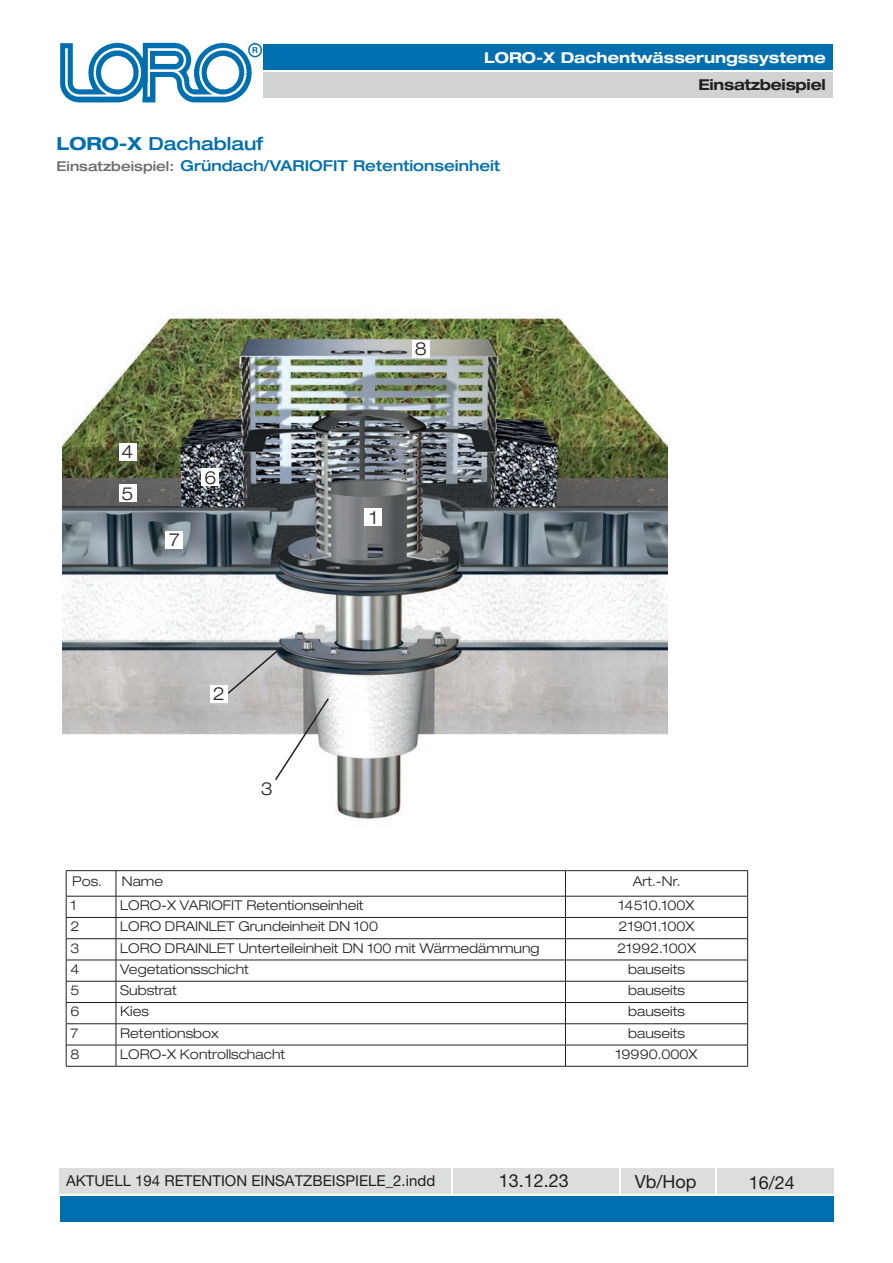
<style>
.page{position:relative;width:893px;height:1263px;background:#fff}
.page>*{position:absolute;margin:0;border:0;box-sizing:border-box;transform-origin:0 0}
.t1{font:18px "Helvetica Neue LT Std";color:#231f20}
.t2{font:500 expanded 18px "Helvetica Neue LT Std";color:#006faf}
.t3{font:300 expanded 18px "Helvetica Neue LT Std";color:#231f20}
.t4{font:500 expanded 15px "Helvetica Neue LT Std";color:#006faf}
.t5{font:15px "Helvetica Neue LT Std";color:#231f20}
.t6{font:700 expanded 15px "Helvetica Neue LT Std";color:#fff}
.t7{font:700 expanded 15px "Helvetica Neue LT Std";letter-spacing:-.02em;color:#231f20}
.t8{font:300 expanded 13.5px "Helvetica Neue LT Std";color:#231f20}
.s1{font-weight:700}
.s2{font-size:13.5px;color:#6c6d70}
</style>
<div class="page">
<div style="left:263px;top:45px;width:569px;height:25px;background:#006faf"></div>
<div style="left:263px;top:72px;width:569px;height:26px;background:#d1d2d4"></div>
<img style="left:60px;top:42px;width:202px;height:61px">
<div style="left:60px;top:1196px;width:774px;height:26px;background:#006faf"></div>
<div style="left:60px;top:1168px;width:391px;height:25px;background:#dcdddf"></div>
<div style="left:453px;top:1168px;width:166px;height:25px;background:#dcdddf"></div>
<div style="left:621px;top:1168px;width:94px;height:25px;background:#dcdddf"></div>
<div style="left:717px;top:1168px;width:117px;height:25px;background:#dcdddf"></div>
<img style="left:63px;top:316px;width:604px;height:504px">
<hr style="left:66px;top:870px;width:50px;height:1px;background:#231f20">
<hr style="left:116px;top:870px;width:449px;height:1px;background:#231f20">
<hr style="left:565px;top:870px;width:183px;height:1px;background:#231f20">
<hr style="left:66px;top:896px;width:50px;height:1px;background:#231f20">
<hr style="left:116px;top:896px;width:449px;height:1px;background:#231f20">
<hr style="left:565px;top:896px;width:183px;height:1px;background:#231f20">
<hr style="left:66px;top:917px;width:50px;height:1px;background:#231f20">
<hr style="left:116px;top:917px;width:449px;height:1px;background:#231f20">
<hr style="left:565px;top:917px;width:183px;height:1px;background:#231f20">
<hr style="left:66px;top:938px;width:50px;height:1px;background:#231f20">
<hr style="left:116px;top:938px;width:449px;height:1px;background:#231f20">
<hr style="left:565px;top:938px;width:183px;height:1px;background:#231f20">
<hr style="left:66px;top:960px;width:50px;height:1px;background:#231f20">
<hr style="left:116px;top:960px;width:449px;height:1px;background:#231f20">
<hr style="left:565px;top:960px;width:183px;height:1px;background:#231f20">
<hr style="left:66px;top:981px;width:50px;height:1px;background:#231f20">
<hr style="left:116px;top:981px;width:449px;height:1px;background:#231f20">
<hr style="left:565px;top:981px;width:183px;height:1px;background:#231f20">
<hr style="left:66px;top:1002px;width:50px;height:1px;background:#231f20">
<hr style="left:116px;top:1002px;width:449px;height:1px;background:#231f20">
<hr style="left:565px;top:1002px;width:183px;height:1px;background:#231f20">
<hr style="left:66px;top:1023px;width:50px;height:1px;background:#231f20">
<hr style="left:116px;top:1023px;width:449px;height:1px;background:#231f20">
<hr style="left:565px;top:1023px;width:183px;height:1px;background:#231f20">
<hr style="left:66px;top:1045px;width:50px;height:1px;background:#231f20">
<svg style="left:66px;top:871px;width:1px;height:195px"></svg>
<hr style="left:116px;top:1045px;width:449px;height:1px;background:#231f20">
<svg style="left:116px;top:871px;width:1px;height:195px"></svg>
<hr style="left:565px;top:1045px;width:183px;height:1px;background:#231f20">
<svg style="left:565px;top:871px;width:1px;height:195px"></svg>
<svg style="left:747px;top:871px;width:1px;height:195px"></svg>
<hr style="left:66px;top:1066px;width:50px;height:1px;background:#231f20">
<hr style="left:116px;top:1066px;width:449px;height:1px;background:#231f20">
<hr style="left:565px;top:1066px;width:183px;height:1px;background:#231f20">
<svg style="left:226px;top:646px;width:104px;height:136px"></svg>
<div style="left:258px;top:780px;width:17px;height:17px;background:#fff"></div>
<div style="left:210px;top:685px;width:17px;height:17px;background:#fff"></div>
<div style="left:119px;top:485px;width:17px;height:17px;background:#fff"></div>
<div style="left:166px;top:531px;width:17px;height:17px;background:#fff"></div>
<div style="left:412px;top:340px;width:17px;height:17px;background:#fff"></div>
<div style="left:119px;top:443px;width:17px;height:17px;background:#fff"></div>
<div style="left:202px;top:469px;width:17px;height:17px;background:#fff"></div>
<div style="left:365px;top:509px;width:17px;height:17px;background:#fff"></div>
<p class="t6" style="left:484px;top:48px;width:343px">LORO-X Dachentwässerungssysteme</p>
<h1 class="t2" style="left:57px;top:132px;width:208px"><span class="s1">LORO-X</span> Dachablauf</h1>
<p class="t4" style="left:57px;top:156px;width:445px"><span class="s2">Einsatzbeispiel:</span> Gründach/VARIOFIT Retentionseinheit</p>
<h1 class="t3" style="left:122px;top:441px;width:14px">4</h1>
<h1 class="t3" style="left:122px;top:482px;width:14px">5</h1>
<h1 class="t3" style="left:169px;top:528px;width:12px">7</h1>
<h1 class="t3" style="left:204px;top:466px;width:14px">6</h1>
<h1 class="t3" style="left:213px;top:683px;width:14px">2</h1>
<h1 class="t3" style="left:261px;top:778px;width:14px">3</h1>
<h1 class="t3" style="left:415px;top:338px;width:14px">8</h1>
<h1 class="t3" style="left:369px;top:506px;width:9px">1</h1>
<p class="t7" style="left:699px;top:75px;width:129px">Einsatzbeispiel</p>
<p class="t8" style="left:72px;top:873px;width:31px">Pos.</p>
<p class="t8" style="left:122px;top:873px;width:43px">Name</p>
<p class="t8" style="left:633px;top:873px;width:49px">Art.-Nr.</p>
<p class="t8" style="left:70px;top:897px;width:7px">1</p>
<p class="t8" style="left:120px;top:897px;width:245px">LORO-X VARIOFIT Retentionseinheit</p>
<p class="t8" style="left:619px;top:897px;width:77px">14510.100X</p>
<p class="t8" style="left:70px;top:918px;width:11px">2</p>
<p class="t8" style="left:120px;top:918px;width:259px">LORO DRAINLET Grundeinheit DN 100</p>
<p class="t8" style="left:619px;top:918px;width:77px">21901.100X</p>
<p class="t8" style="left:70px;top:939px;width:11px">3</p>
<p class="t8" style="left:120px;top:939px;width:421px">LORO DRAINLET Unterteileinheit DN 100 mit Wärmedämmung</p>
<p class="t8" style="left:617px;top:939px;width:80px">21992.100X</p>
<p class="t8" style="left:70px;top:961px;width:11px">4</p>
<p class="t8" style="left:120px;top:961px;width:130px">Vegetationsschicht</p>
<p class="t8" style="left:628px;top:961px;width:58px">bauseits</p>
<p class="t8" style="left:70px;top:982px;width:11px">5</p>
<p class="t8" style="left:120px;top:982px;width:58px">Substrat</p>
<p class="t8" style="left:628px;top:982px;width:58px">bauseits</p>
<p class="t8" style="left:70px;top:1003px;width:11px">6</p>
<p class="t8" style="left:120px;top:1003px;width:30px">Kies</p>
<p class="t8" style="left:628px;top:1003px;width:58px">bauseits</p>
<p class="t8" style="left:70px;top:1024px;width:10px">7</p>
<p class="t8" style="left:120px;top:1024px;width:100px">Retentionsbox</p>
<p class="t8" style="left:628px;top:1024px;width:58px">bauseits</p>
<p class="t8" style="left:70px;top:1046px;width:11px">8</p>
<p class="t8" style="left:120px;top:1046px;width:167px">LORO-X Kontrollschacht</p>
<p class="t8" style="left:616px;top:1046px;width:83px">19990.000X</p>
<p class="t5" style="left:66px;top:1172px;width:371px">AKTUELL 194 RETENTION EINSATZBEISPIELE_2.indd</p>
<h1 class="t1" style="left:499px;top:1170px;width:72px">13.12.23</h1>
<h1 class="t1" style="left:635px;top:1170px;width:63px">Vb/Hop</h1>
<h1 class="t1" style="left:749px;top:1172px;width:48px">16/24</h1>
</div>
